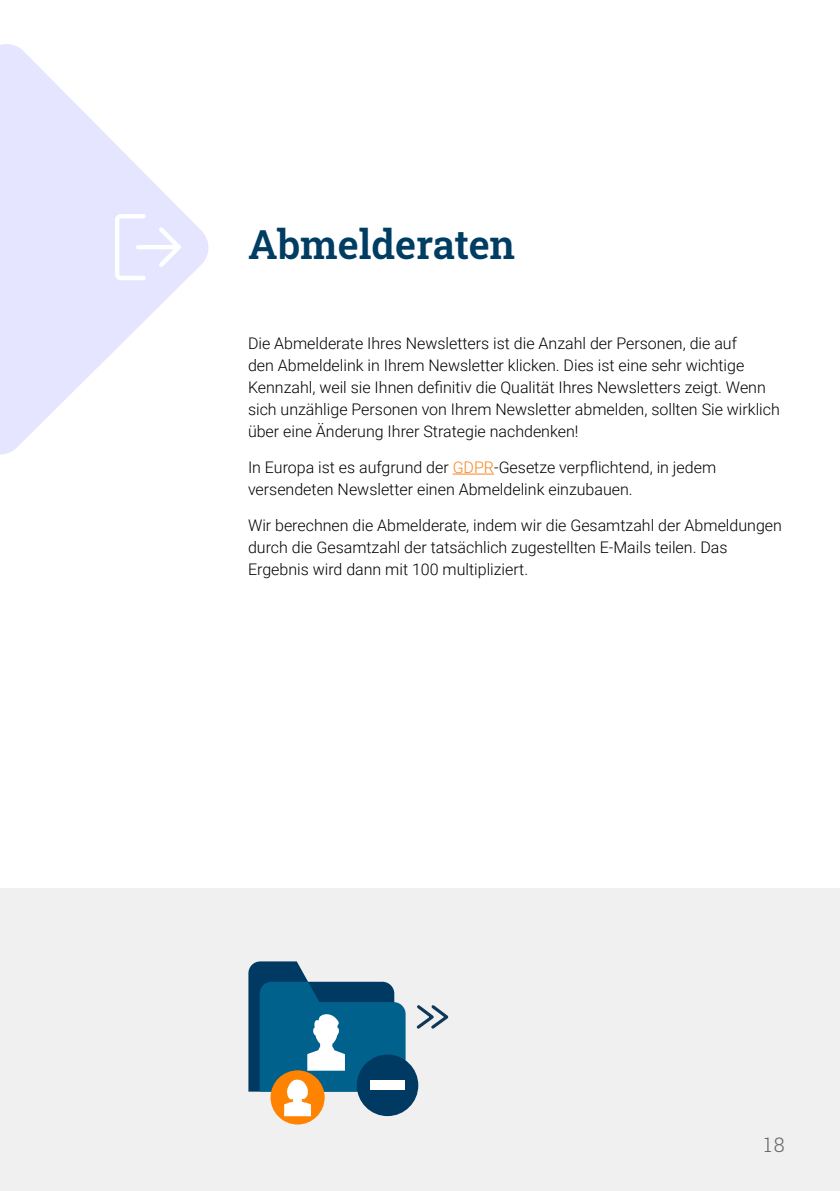
<style>
.page{position:relative;width:840px;height:1191px;background:#fff}
.page>*{position:absolute;margin:0;border:0;box-sizing:border-box;transform-origin:0 0}
.t1{font:600 40px "Roboto Slab";color:#003d62}
.t2{font:300 20px "Roboto Slab";color:#646464}
.t3{font:300 16px/22px "Roboto";color:#000}
.s1{color:#f6861f}
</style>
<div class="page">
<hr style="left:453px;top:474px;width:41px;height:1px;background:#f6861f">
<svg style="left:0;top:44px;width:209px;height:411px;fill:#e5e5ff"></svg>
<div style="left:0;top:888px;width:840px;height:303px;background:#f0f0f0"></div>
<svg style="left:416px;top:1005px;width:33px;height:24px"></svg>
<div style="left:357px;top:1054px;width:61px;height:62px;background:#003962;border-radius:50%"></div>
<div style="left:271px;top:1070px;width:54px;height:54px;background:#ff8200;border-radius:50%"></div>
<svg style="left:248px;top:961px;width:158px;height:155px"></svg>
<div style="left:370px;top:1080px;width:35px;height:9px;background:#fff"></div>
<svg style="left:113px;top:212px;width:35px;height:70px"></svg>
<hr style="left:138px;top:245px;width:40px;height:4px;background:#fff">
<svg style="left:155px;top:223px;width:30px;height:48px"></svg>
<h1 class="t1" style="left:248px;top:217px;width:269px">Abmelderaten</h1>
<p class="t3" style="left:248px;top:331px;width:533px">Die Abmelderate Ihres Newsletters ist die Anzahl der Personen, die auf<br>den Abmeldelink in Ihrem Newsletter klicken. Dies ist eine sehr wichtige Kennzahl, weil sie Ihnen definitiv die Qualität Ihres Newsletters zeigt. Wenn sich unzählige Personen von Ihrem Newsletter abmelden, sollten Sie wirklich über eine Änderung Ihrer Strategie nachdenken!</p>
<p class="t3" style="left:248px;top:455px;width:470px">In Europa ist es aufgrund der <span class="s1">GDPR</span>-Gesetze verpflichtend, in jedem versendeten Newsletter einen Abmeldelink einzubauen.</p>
<p class="t3" style="left:248px;top:513px;width:535px">Wir berechnen die Abmelderate, indem wir die Gesamtzahl der Abmeldungen durch die Gesamtzahl der tatsächlich zugestellten E-Mails teilen. Das<br>Ergebnis wird dann mit 100 multipliziert.</p>
<p class="t2" style="left:764px;top:1130px;width:23px">18</p>
</div>
